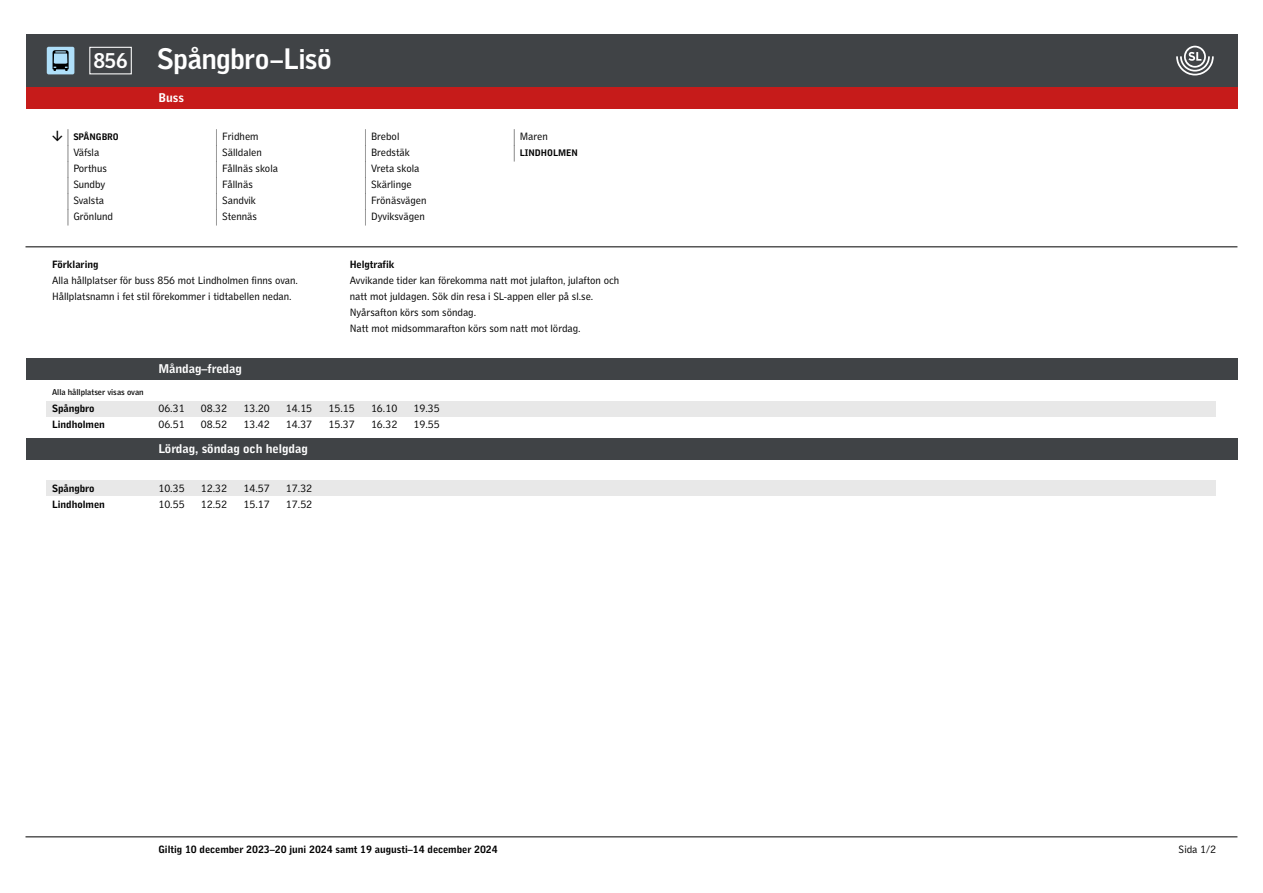
<style>
.page{position:relative;width:1263px;height:893px;background:#fff}
.page>*{position:absolute;margin:0;border:0;box-sizing:border-box;transform-origin:0 0}
.t1{font:700 28.2px "SL Gothic Display";color:#fff}
.t2{font:700 12.75px "SL Gothic Timetable 2";color:#fff}
.t3{font:10.65px/15.9px "SL Gothic Timetable 2";color:#000}
.t4{font:700 10.65px/15.9px "SL Gothic Timetable 2";color:#000}
.t5{font:700 9.6px "SL Gothic Timetable 2";color:#000}
.t6{font:700 9.6px "SL Gothic Timetable 2";letter-spacing:-.02em;color:#000}
.t7{font:500 8.55px "SL Gothic Timetable 2";color:#000}
.s1{font-size:20.25px}
.s2{font-size:10.65px}
.s3{font-weight:700}
</style>
<div class="page">
<div style="left:26px;top:34px;width:1211px;height:53px;background:#404346"></div>
<hr style="left:26px;top:837px;width:1211px;height:1px;background:#000">
<svg style="left:1176px;top:46px;width:38px;height:29px"></svg>
<hr style="left:26px;top:247px;width:1211px;height:1px;background:#000">
<svg style="left:47px;top:47px;width:27px;height:27px"></svg>
<div style="left:26px;top:358px;width:1211px;height:21px;background:#404346"></div>
<div style="left:26px;top:438px;width:1211px;height:21px;background:#404346"></div>
<div style="left:89px;top:47px;width:43px;height:27px;border:1px solid #fff"></div>
<div style="left:47px;top:401px;width:1169px;height:16px;background:#e8e8e8"></div>
<div style="left:47px;top:480px;width:1169px;height:16px;background:#e8e8e8"></div>
<div style="left:26px;top:87px;width:1211px;height:21px;background:#c61b1a"></div>
<h1 class="t1" style="left:94px;top:40px;width:239px"><span class="s1">856</span> Spångbro–Lisö</h1>
<p class="t6" style="left:52px;top:131px;width:68px"><span class="s2">Ŵ</span> SPÅNGBRO</p>
<p class="t3" style="left:52px;top:145px;width:62px"><span class="s3">ų</span> Väfsla <span class="s3">ų</span> Porthus <span class="s3">ų</span> Sundby <span class="s3">ų</span> Svalsta <span class="s3">ų</span> Grönlund</p>
<p class="t2" style="left:158px;top:90px;width:27px">Buss</p>
<p class="t3" style="left:201px;top:129px;width:79px"><span class="s3">ų</span> Fridhem <span class="s3">ų</span> Sälldalen <span class="s3">ų</span> Fållnäs skola <span class="s3">ų</span> Fållnäs<br><span class="s3">ų</span> Sandvik<br><span class="s3">ų</span> Stennäs</p>
<p class="t3" style="left:350px;top:129px;width:78px"><span class="s3">ų</span> Brebol<br><span class="s3">ų</span> Bredstäk <span class="s3">ų</span> Vreta skola <span class="s3">ų</span> Skärlinge <span class="s3">ų</span> Frönäsvägen <span class="s3">ų</span> Dyviksvägen</p>
<p class="t3" style="left:499px;top:129px;width:51px"><span class="s3">ų</span> Maren</p>
<p class="t5" style="left:499px;top:147px;width:81px"><span class="s2">ų</span> LINDHOLMEN</p>
<p class="t4" style="left:52px;top:256px;width:48px">Förklaring</p>
<p class="t3" style="left:52px;top:272px;width:247px">Alla hållplatser för buss 856 mot Lindholmen finns ovan.<br>Hållplatsnamn i fet stil förekommer i tidtabellen nedan.</p>
<p class="t7" style="left:52px;top:387px;width:93px">Alla hållplatser visas ovan</p>
<p class="t4" style="left:52px;top:401px;width:54px">Spångbro<br>Lindholmen</p>
<p class="t4" style="left:52px;top:481px;width:54px">Spångbro<br>Lindholmen</p>
<p class="t2" style="left:158px;top:361px;width:85px">Måndag–fredag</p>
<p class="t3" style="left:158px;top:401px;width:28px">06.31<br>06.51</p>
<p class="t3" style="left:201px;top:401px;width:28px">08.32<br>08.52</p>
<p class="t3" style="left:243px;top:401px;width:28px">13.20<br>13.42</p>
<p class="t3" style="left:286px;top:401px;width:28px">14.15<br>14.37</p>
<p class="t2" style="left:158px;top:441px;width:151px">Lördag, söndag och helgdag</p>
<p class="t3" style="left:158px;top:481px;width:28px">10.35<br>10.55</p>
<p class="t3" style="left:201px;top:481px;width:28px">12.32<br>12.52</p>
<p class="t3" style="left:243px;top:481px;width:28px">14.57<br>15.17</p>
<p class="t3" style="left:286px;top:481px;width:28px">17.32<br>17.52</p>
<p class="t4" style="left:350px;top:256px;width:46px">Helgtrafik</p>
<p class="t3" style="left:350px;top:272px;width:271px">Avvikande tider kan förekomma natt mot julafton, julafton och natt mot juldagen. Sök din resa i SL-appen eller på sl.se.<br>Nyårsafton körs som söndag.<br>Natt mot midsommarafton körs som natt mot lördag.</p>
<p class="t3" style="left:328px;top:401px;width:28px">15.15<br>15.37</p>
<p class="t3" style="left:371px;top:401px;width:28px">16.10<br>16.32</p>
<p class="t3" style="left:414px;top:401px;width:28px">19.35<br>19.55</p>
<p class="t4" style="left:158px;top:841px;width:341px">Giltig 10 december 2023–20 juni 2024 samt 19 augusti–14 december 2024</p>
<p class="t3" style="left:1178px;top:841px;width:39px">Sida 1/2</p>
</div>
